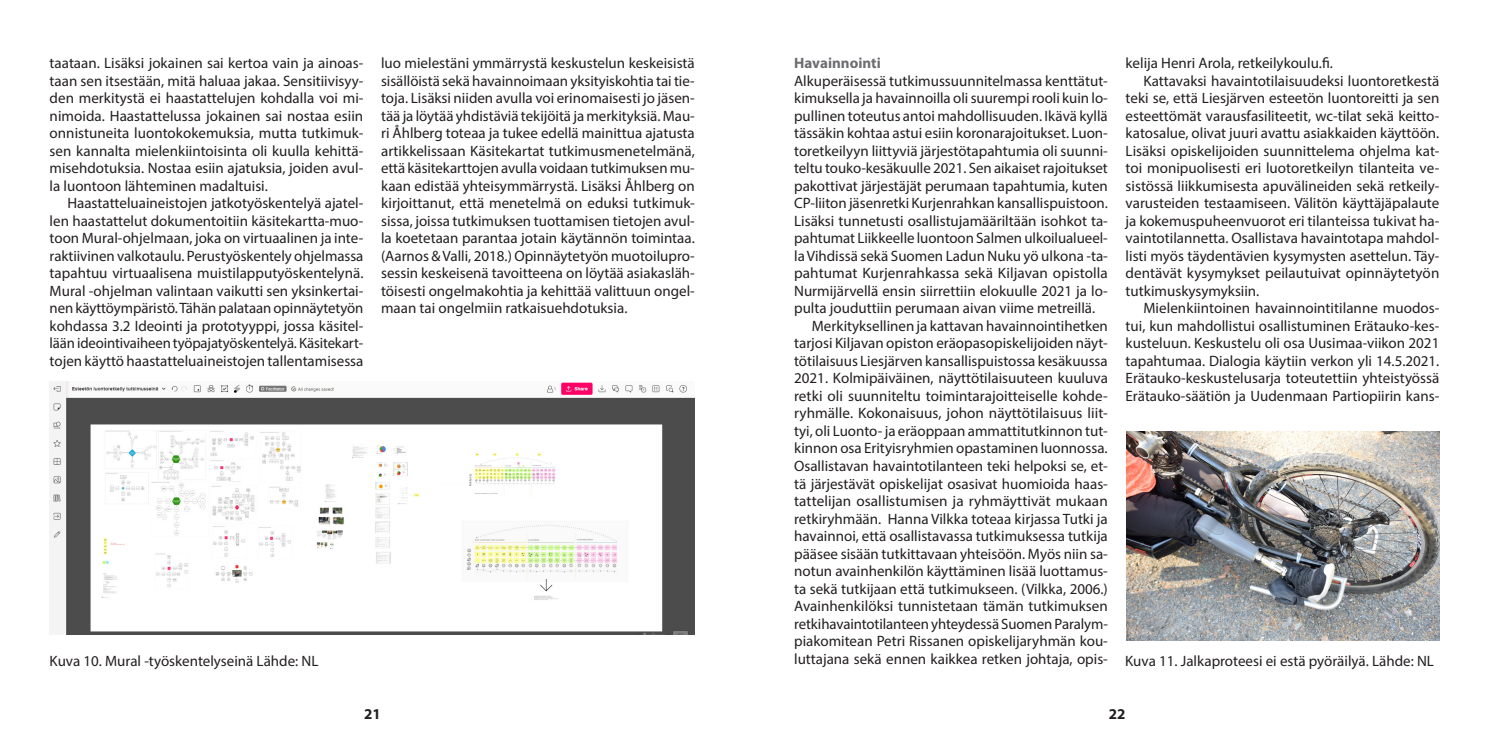
<style>
.page{position:relative;width:1489px;height:745px;background:#fff}
.page>*{position:absolute;margin:0;border:0;box-sizing:border-box;transform-origin:0 0}
.Perusleipä{font:15px/17.5px "Myriad Pro";color:#231f20;text-align:justify}
.Perusleipä_eka_kappa{font:15px/17.5px "Myriad Pro";color:#231f20;text-align:justify}
.Perusleipä_eka_kappa-2{font:15px "Myriad Variable Concept";color:#6c6d70}
.Perusleipä-2{font:700 15px "Myriad Pro";color:#231f20}
</style>
<div class="page">
<img style="left:1126px;top:431px;width:313px;height:209px">
<img style="left:50px;top:381px;width:644px;height:253px">
<p class="Perusleipä" style="left:1125px;top:54px;width:209px">kelija Henri Arola, retkeilykoulu.fi.</p>
<p class="Perusleipä" style="left:1125px;top:71px;width:315px;text-indent:18px">Kattavaksi havaintotilaisuudeksi luontoretkestä teki se, että Liesjärven esteetön luontoreitti ja sen esteettömät varausfasiliteetit, wc-tilat sekä keitto&shy;katosalue, olivat juuri avattu asiakkaiden käyttöön.<br>Lisäksi opiskelijoiden suunnittelema ohjelma kat&shy;toi monipuolisesti eri luotoretkeilyn tilanteita ve&shy;sistössä liikkumisesta apuvälineiden sekä retkeily&shy;varusteiden testaamiseen. Välitön käyttäjäpalaute ja kokemuspuheenvuorot eri tilanteissa tukivat ha&shy;vaintotilannetta. Osallistava havaintotapa mahdol&shy;listi myös täydentävien kysymysten asettelun. Täy&shy;dentävät kysymykset peilautuivat opinnäytetyön tutkimuskysymyksiin.</p>
<p class="Perusleipä" style="left:1125px;top:299px;width:315px;text-indent:18px">Mielenkiintoinen havainnointitilanne muodos&shy;tui, kun mahdollistui osallistuminen Erätauko-kes&shy;kusteluun. Keskustelu oli osa Uusimaa-viikon 2021 tapahtumaa. Dialogia käytiin verkon yli 14.5.2021.<br>Erätauko-keskustelusarja toteutettiin yhteistyössä Erätauko-säätiön ja Uudenmaan Partiopiirin kans-</p>
<p class="Perusleipä" style="left:50px;top:54px;width:315px">taataan. Lisäksi jokainen sai kertoa vain ja ainoas&shy;taan sen itsestään, mitä haluaa jakaa. Sensitiivisyy&shy;den merkitystä ei haastattelujen kohdalla voi mi&shy;nimoida. Haastattelussa jokainen sai nostaa esiin onnistuneita luontokokemuksia, mutta tutkimuk&shy;sen kannalta mielenkiintoisinta oli kuulla kehittä&shy;misehdotuksia. Nostaa esiin ajatuksia, joiden avul&shy;la luontoon lähteminen madaltuisi.</p>
<p class="Perusleipä" style="left:50px;top:194px;width:315px;text-indent:18px">Haastatteluaineistojen jatkotyöskentelyä ajatel&shy;len haastattelut dokumentoitiin käsitekartta-muo&shy;toon Mural-ohjelmaan, joka on virtuaalinen ja inte&shy;raktiivinen valkotaulu. Perustyöskentely ohjelmassa tapahtuu virtuaalisena muistilapputyöskentelynä.<br>Mural -ohjelman valintaan vaikutti sen yksinkertai&shy;nen käyttöympäristö. Tähän palataan opinnäytetyön kohdassa 3.2 Ideointi ja prototyyppi, jossa käsitel&shy;lään ideointivaiheen työpajatyöskentelyä. Käsitekart&shy;tojen käyttö haastatteluaineistojen tallentamisessa</p>
<p class="Perusleipä" style="left:381px;top:54px;width:315px">luo mielestäni ymmärrystä keskustelun keskeisistä sisällöistä sekä havainnoimaan yksityiskohtia tai tie&shy;toja. Lisäksi niiden avulla voi erinomaisesti jo jäsen&shy;tää ja löytää yhdistäviä tekijöitä ja merkityksiä. Mau&shy;ri Åhlberg toteaa ja tukee edellä mainittua ajatusta artikkelissaan Käsitekartat tutkimusmenetelmänä, että käsitekarttojen avulla voidaan tutkimuksen mu&shy;kaan edistää yhteisymmärrystä. Lisäksi Åhlberg on kirjoittanut, että menetelmä on eduksi tutkimuk&shy;sissa, joissa tutkimuksen tuottamisen tietojen avul&shy;la koetetaan parantaa jotain käytännön toimintaa. (Aarnos &amp; Valli, 2018.) Opinnäytetyön muotoilupro&shy;sessin keskeisenä tavoitteena on löytää asiakasläh&shy;töisesti ongelmakohtia ja kehittää valittuun ongel&shy;maan tai ongelmiin ratkaisuehdotuksia.</p>
<p class="Perusleipä_eka_kappa-2" style="left:794px;top:54px;width:88px">Havainnointi</p>
<p class="Perusleipä_eka_kappa" style="left:794px;top:71px;width:315px">Alkuperäisessä tutkimussuunnitelmassa kenttätut&shy;kimuksella ja havainnoilla oli suurempi rooli kuin lo&shy;pullinen toteutus antoi mahdollisuuden. Ikävä kyllä tässäkin kohtaa astui esiin koronarajoitukset. Luon&shy;toretkeilyyn liittyviä järjestötapahtumia oli suunni&shy;teltu touko-kesäkuulle 2021. Sen aikaiset rajoitukset pakottivat järjestäjät perumaan tapahtumia, kuten CP-liiton jäsenretki Kurjenrahkan kansallispuistoon.<br>Lisäksi tunnetusti osallistujamääriltään isohkot ta&shy;pahtumat Liikkeelle luontoon Salmen ulkoilualueel&shy;la Vihdissä sekä Suomen Ladun Nuku yö ulkona -ta&shy;pahtumat Kurjenrahkassa sekä Kiljavan opistolla Nurmijärvellä ensin siirrettiin elokuulle 2021 ja lo&shy;pulta jouduttiin perumaan aivan viime metreillä.</p>
<p class="Perusleipä" style="left:794px;top:316px;width:315px;text-indent:18px">Merkityksellinen ja kattavan havainnointihetken tarjosi Kiljavan opiston eräopasopiskelijoiden näyt&shy;tötilaisuus Liesjärven kansallispuistossa kesäkuussa 2021. Kolmipäiväinen, näyttötilaisuuteen kuuluva retki oli suunniteltu toimintarajoitteiselle kohde&shy;ryhmälle. Kokonaisuus, johon näyttötilaisuus liit&shy;tyi, oli Luonto- ja eräoppaan ammattitutkinnon tut&shy;kinnon osa Erityisryhmien opastaminen luonnossa.<br>Osallistavan havaintotilanteen teki helpoksi se, et&shy;tä järjestävät opiskelijat osasivat huomioida haas&shy;tattelijan osallistumisen ja ryhmäyttivät mukaan retkiryhmään. Hanna Vilkka toteaa kirjassa Tutki ja havainnoi, että osallistavassa tutkimuksessa tutkija pääsee sisään tutkittavaan yhteisöön. Myös niin sa&shy;notun avainhenkilön käyttäminen lisää luottamus&shy;ta sekä tutkijaan että tutkimukseen. (Vilkka, 2006.)<br>Avainhenkilöksi tunnistetaan tämän tutkimuksen retkihavaintotilanteen yhteydessä Suomen Paralym&shy;piakomitean Petri Rissanen opiskelijaryhmän kou&shy;luttajana sekä ennen kaikkea retken johtaja, opis-</p>
<p class="Perusleipä" style="left:50px;top:651px;width:270px">Kuva 10. Mural -työskentelyseinä Lähde: NL</p>
<p class="Perusleipä" style="left:1125px;top:651px;width:310px">Kuva 11. Jalkaproteesi ei estä pyöräilyä. Lähde: NL</p>
<p class="Perusleipä-2" style="left:364px;top:703px;width:18px">21</p>
<p class="Perusleipä-2" style="left:1108px;top:703px;width:18px">22</p>
</div>
